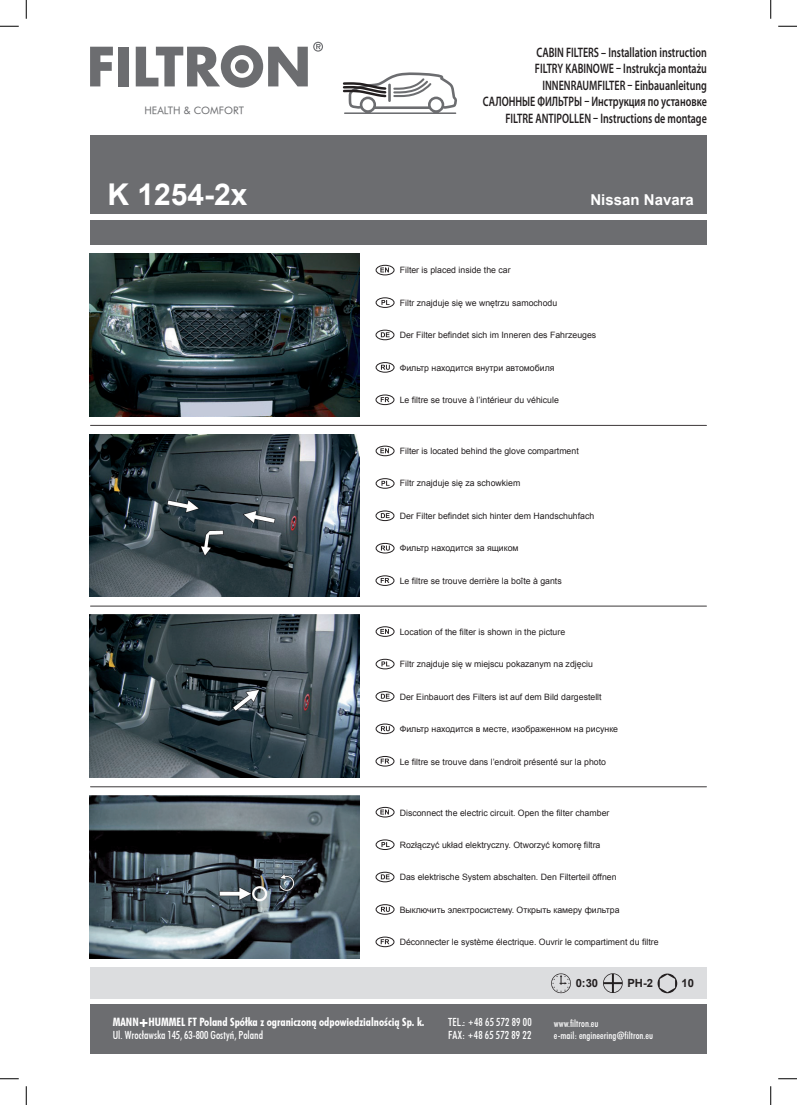
<style>
.page{position:relative;width:797px;height:1105px;background:#fff}
.page>*{position:absolute;margin:0;border:0;box-sizing:border-box;transform-origin:0 0}
.t1{font:700 30px "Arial";color:#fff}
.t2{font:700 15px "Arial";color:#fff}
.t3{font:600 13.75px/16.5px "Myriad Pro";color:#231f20;text-align:right;scale:.73 1}
.t4{font:11.5px "Futura Bd Cn AT";color:#fff}
.t5{font:11.25px/12.5px "Futura Md Cn AT";letter-spacing:.005em;color:#fff}
.t6{font:700 11.25px "Arial";color:#231f20}
.t7{font:10.38px "Futura Bk AT";color:#6c6d70}
.t8{font:10px/12.5px "Futura Md Cn AT";color:#fff}
.t9{font:8.75px "Arial";color:#231f20}
.s1{font-family:"Futura Black AT";font-size:7.5px}
.s2{font-family:"Futura X Blk Cn AT";font-size:8.75px}
</style>
<div class="page">
<div style="left:90px;top:967px;width:617px;height:32px;background:#dcdddf"></div>
<div style="left:90px;top:1004px;width:617px;height:50px;background:#6c6d70"></div>
<svg style="left:140px;top:1019px;width:8px;height:8px"></svg>
<svg style="left:90px;top:47px;width:23px;height:39px"></svg>
<div style="left:119px;top:47px;width:10px;height:39px;background:#6c6d70"></div>
<svg style="left:136px;top:42px;width:187px;height:46px"></svg>
<div style="left:90px;top:135px;width:617px;height:79px;background:#6c6d70"></div>
<div style="left:90px;top:220px;width:617px;height:25px;background:#6c6d70"></div>
<svg style="left:343px;top:72px;width:114px;height:42px"></svg>
<hr style="left:90px;top:425px;width:617px;height:1px;background:#231f20">
<hr style="left:90px;top:606px;width:617px;height:1px;background:#231f20">
<hr style="left:90px;top:786px;width:617px;height:1px;background:#231f20">
<svg style="left:551px;top:973px;width:20px;height:20px"></svg>
<svg style="left:657px;top:973px;width:20px;height:20px"></svg>
<svg style="left:603px;top:973px;width:19px;height:20px"></svg>
<svg style="left:380px;top:267px;width:9px;height:5px"></svg>
<div style="left:376px;top:265px;width:18px;height:10px;border:1px solid #231f20;border-radius:50%"></div>
<svg style="left:381px;top:300px;width:8px;height:5px"></svg>
<div style="left:376px;top:297px;width:18px;height:11px;border:1px solid #231f20;border-radius:50%"></div>
<svg style="left:381px;top:332px;width:8px;height:5px"></svg>
<div style="left:375px;top:330px;width:19px;height:10px;border:1px solid #231f20;border-radius:50%"></div>
<svg style="left:381px;top:365px;width:9px;height:5px"></svg>
<div style="left:376px;top:362px;width:18px;height:11px;border:1px solid #231f20;border-radius:50%"></div>
<svg style="left:381px;top:397px;width:8px;height:5px"></svg>
<div style="left:375px;top:395px;width:19px;height:10px;border:1px solid #231f20;border-radius:50%"></div>
<svg style="left:380px;top:448px;width:9px;height:5px"></svg>
<div style="left:376px;top:446px;width:18px;height:10px;border:1px solid #231f20;border-radius:50%"></div>
<svg style="left:381px;top:481px;width:8px;height:5px"></svg>
<div style="left:376px;top:478px;width:18px;height:11px;border:1px solid #231f20;border-radius:50%"></div>
<svg style="left:381px;top:513px;width:8px;height:5px"></svg>
<div style="left:375px;top:511px;width:19px;height:10px;border:1px solid #231f20;border-radius:50%"></div>
<svg style="left:381px;top:546px;width:9px;height:5px"></svg>
<div style="left:376px;top:543px;width:18px;height:10px;border:1px solid #231f20;border-radius:50%"></div>
<svg style="left:381px;top:578px;width:8px;height:5px"></svg>
<div style="left:375px;top:575px;width:19px;height:11px;border:1px solid #231f20;border-radius:50%"></div>
<svg style="left:380px;top:629px;width:9px;height:5px"></svg>
<div style="left:376px;top:626px;width:18px;height:11px;border:1px solid #231f20;border-radius:50%"></div>
<svg style="left:381px;top:661px;width:8px;height:5px"></svg>
<div style="left:376px;top:659px;width:18px;height:10px;border:1px solid #231f20;border-radius:50%"></div>
<svg style="left:381px;top:694px;width:8px;height:5px"></svg>
<div style="left:375px;top:691px;width:19px;height:11px;border:1px solid #231f20;border-radius:50%"></div>
<svg style="left:381px;top:726px;width:9px;height:5px"></svg>
<div style="left:376px;top:724px;width:18px;height:10px;border:1px solid #231f20;border-radius:50%"></div>
<svg style="left:381px;top:759px;width:8px;height:4px"></svg>
<div style="left:375px;top:756px;width:19px;height:10px;border:1px solid #231f20;border-radius:50%"></div>
<svg style="left:380px;top:809px;width:9px;height:5px"></svg>
<div style="left:376px;top:807px;width:18px;height:10px;border:1px solid #231f20;border-radius:50%"></div>
<svg style="left:381px;top:842px;width:8px;height:5px"></svg>
<div style="left:376px;top:839px;width:18px;height:11px;border:1px solid #231f20;border-radius:50%"></div>
<svg style="left:381px;top:874px;width:8px;height:5px"></svg>
<div style="left:375px;top:872px;width:19px;height:10px;border:1px solid #231f20;border-radius:50%"></div>
<svg style="left:381px;top:907px;width:9px;height:5px"></svg>
<div style="left:376px;top:904px;width:18px;height:11px;border:1px solid #231f20;border-radius:50%"></div>
<svg style="left:381px;top:939px;width:8px;height:5px"></svg>
<div style="left:375px;top:937px;width:19px;height:10px;border:1px solid #231f20;border-radius:50%"></div>
<img style="left:90px;top:254px;width:269px;height:162px">
<img style="left:90px;top:434px;width:269px;height:163px">
<img style="left:90px;top:615px;width:269px;height:162px">
<img style="left:90px;top:796px;width:269px;height:162px">
<svg style="left:0;top:25px;width:19px;height:2px"></svg>
<svg style="left:778px;top:25px;width:19px;height:2px"></svg>
<svg style="left:0;top:1078px;width:19px;height:1px"></svg>
<svg style="left:778px;top:1078px;width:19px;height:1px"></svg>
<svg style="left:25px;top:0;width:2px;height:19px"></svg>
<svg style="left:25px;top:1086px;width:2px;height:19px"></svg>
<svg style="left:770px;top:0;width:1px;height:19px"></svg>
<svg style="left:770px;top:1086px;width:1px;height:19px"></svg>
<p class="t7" style="left:144px;top:104px;width:101px">HEALTH &amp; COMFORT</p>
<h3 class="t3" style="left:483px;top:43px;width:308px">CABIN FILTERS – Installation instruction<br>FILTRY KABINOWE – Instrukcja montażu INNENRAUMFILTER – Einbauanleitung<br>САЛОННЫЕ ФИЛЬТРЫ – Инструкция по установке FILTRE ANTIPOLLEN – Instructions de montage</h3>
<h1 class="t1" style="left:107px;top:174px;width:142px">K 1254-2x</h1>
<h2 class="t2" style="left:590px;top:190px;width:105px">Nissan Navara</h2>
<p class="t9" style="left:400px;top:265px;width:112px">Filter is placed inside the car</p>
<p class="t9" style="left:400px;top:297px;width:159px">Filtr znajduje się we wnętrzu samochodu</p>
<p class="t9" style="left:400px;top:329px;width:198px">Der Filter befindet sich im Inneren des Fahrzeuges</p>
<p class="t9" style="left:400px;top:362px;width:156px">Фильтр находится внутри автомобиля</p>
<p class="t9" style="left:400px;top:394px;width:161px">Le filtre se trouve à l’intérieur du véhicule</p>
<p class="t9" style="left:400px;top:445px;width:180px">Filter is located behind the glove compartment</p>
<p class="t9" style="left:400px;top:478px;width:122px">Filtr znajduje się za schowkiem</p>
<p class="t9" style="left:400px;top:510px;width:196px">Der Filter befindet sich hinter dem Handschuhfach</p>
<p class="t9" style="left:400px;top:542px;width:120px">Фильтр находится за ящиком</p>
<p class="t9" style="left:400px;top:575px;width:163px">Le filtre se trouve derrière la boîte à gants</p>
<p class="t9" style="left:400px;top:626px;width:167px">Location of the filter is shown in the picture</p>
<p class="t9" style="left:400px;top:658px;width:195px">Filtr znajduje się w miejscu pokazanym na zdjęciu</p>
<p class="t9" style="left:400px;top:691px;width:203px">Der Einbauort des Filters ist auf dem Bild dargestellt</p>
<p class="t9" style="left:400px;top:723px;width:220px">Фильтр находится в месте, изображенном на рисунке</p>
<p class="t9" style="left:400px;top:756px;width:208px">Le filtre se trouve dans l’endroit présenté sur la photo</p>
<p class="t9" style="left:400px;top:807px;width:211px">Disconnect the electric circuit. Open the filter chamber</p>
<p class="t9" style="left:400px;top:839px;width:202px">Rozłączyć układ elektryczny. Otworzyć komorę filtra</p>
<p class="t9" style="left:400px;top:871px;width:218px">Das elektrische System abschalten. Den Filterteil öffnen</p>
<p class="t9" style="left:400px;top:904px;width:221px">Выключить электросистему. Открыть камеру фильтра</p>
<p class="t9" style="left:400px;top:936px;width:260px">Déconnecter le système électrique. Ouvrir le compartiment du filtre</p>
<h3 class="t4" style="left:113px;top:1016px;width:313px">MANN+HUMMEL FT Poland Spółka z ograniczoną odpowiedzialnością Sp. k.</h3>
<p class="t5" style="left:113px;top:1029px;width:152px">Ul. Wrocławska 145, 63-800 Gostyń, Poland</p>
<p class="t6" style="left:575px;top:975px;width:24px">0:30</p>
<p class="t6" style="left:627px;top:975px;width:27px">PH-2</p>
<p class="t6" style="left:681px;top:976px;width:14px">10</p>
<p class="t5" style="left:448px;top:1016px;width:85px">TEL.: <span class="s1">+</span>48 65 572 89 00<br>FAX: <span class="s1">+</span>48 65 572 89 22</p>
<p class="t8" style="left:554px;top:1017px;width:101px">www.filtron.eu<br>e-mail: engineering<span class="s2">@</span>filtron.eu</p>
</div>
